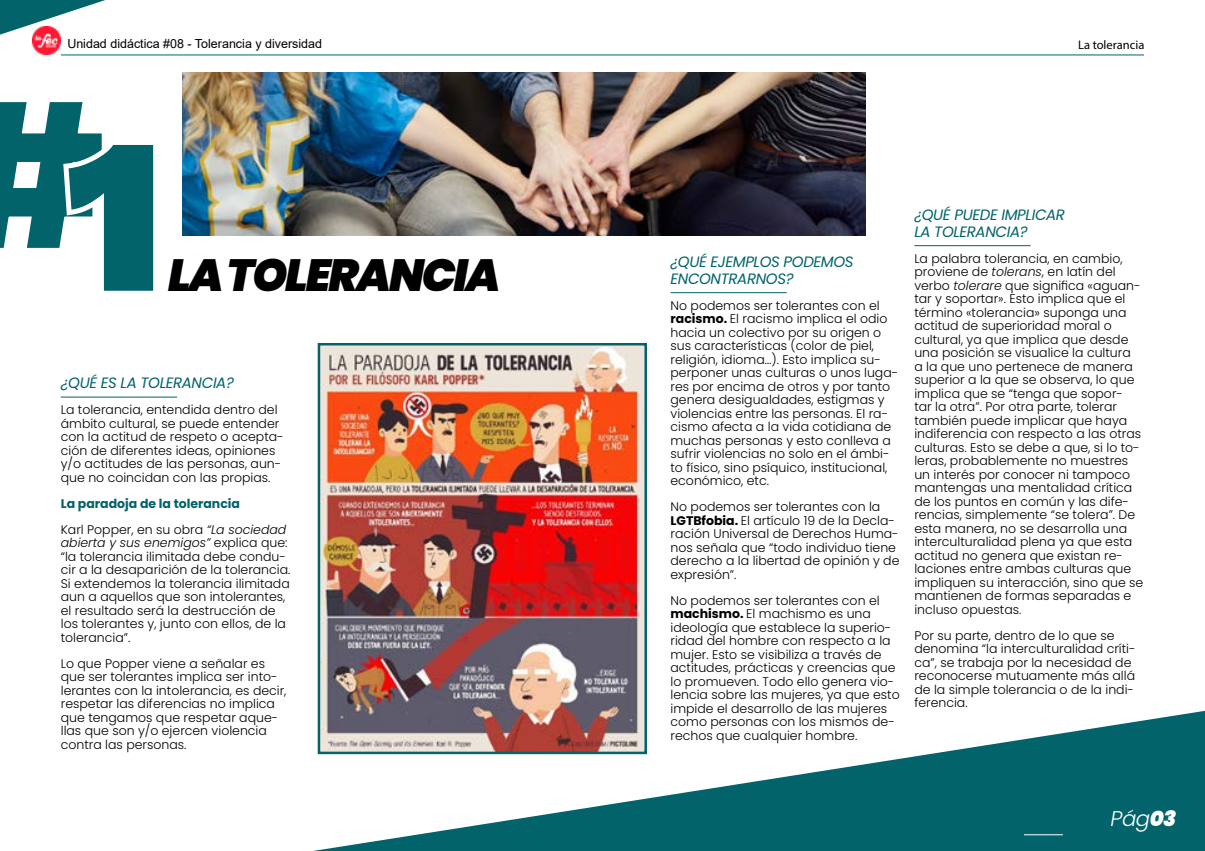
<style>
.page{position:relative;width:1205px;height:851px;background:#fff}
.page>*{position:absolute;margin:0;border:0;box-sizing:border-box;transform-origin:0 0}
.t1{font:900 220.75px "Work Sans";color:#02636b}
.t2{font:italic 900 45px "Poppins";letter-spacing:-.05em;color:#000}
.t3{font:italic 300 21.25px "Poppins";color:#fff}
.t4{font:italic 15px/16.1px "Poppins";letter-spacing:-.025em;color:#02636b}
.t5{font:300 12.5px/13.5px "Poppins";color:#000}
.t6{font:700 12.5px/26px "Poppins";color:#02636b}
.t7{font:12.5px "Arial";color:#000}
.t8{font:12.5px "Myriad Pro";color:#000}
.s1{color:#fff}
.s2{font-weight:300;color:#000}
.s3{font-weight:300;font-style:italic;color:#000}
.s4{font-style:italic}
.s5{font-weight:700}
.s6{font-weight:900}
</style>
<div class="page">
<svg style="left:317px;top:709px;width:888px;height:141px;fill:#02636b"></svg>
<img style="left:33px;top:39px;width:28px;height:16px">
<svg style="left:0;top:0;width:105px;height:39px"></svg>
<hr style="left:1024px;top:834px;width:39px;height:1px;background:#fff">
<hr style="left:61px;top:55px;width:1083px;height:1px;background:#02636b">
<hr style="left:61px;top:397px;width:116px;height:1px;background:#02636b">
<img style="left:321px;top:346px;width:323px;height:405px">
<div style="left:318px;top:343px;width:329px;height:411px;border:2px solid #02636b"></div>
<hr style="left:670px;top:292px;width:117px;height:1px;background:#02636b">
<hr style="left:914px;top:245px;width:116px;height:1px;background:#02636b">
<img style="left:183px;top:72px;width:682px;height:163px">
<p class="t7" style="left:67px;top:35px;width:256px">Unidad didáctica #08 - Tolerancia y diversidad</p>
<h1 class="t1" style="left:-51px;top:5px;width:218px">#<span class="s1">1</span></h1>
<h2 class="t2" style="left:168px;top:249px;width:334px">LA TOLERANCIA</h2>
<p class="t4" style="left:61px;top:375px;width:175px">¿QUÉ ES LA TOLERANCIA?</p>
<p class="t5" style="left:61px;top:403px;width:224px">La tolerancia, entendida dentro del ámbito cultural, se puede entender con la actitud de respeto o acepta&shy;ción de diferentes ideas, opiniones y/o actitudes de las personas, aun&shy;que no coincidan con las propias.</p>
<p class="t6" style="left:61px;top:490px;width:227px">La paradoja de la tolerancia<br><span class="s2">Karl Popper, en su obra</span> <span class="s3">“La sociedad</span></p>
<p class="t5" style="left:61px;top:536px;width:231px"><span class="s4">abierta y sus enemigos”</span> explica que: “la tolerancia ilimitada debe condu&shy;cir a la desaparición de la tolerancia.<br>Si extendemos la tolerancia ilimitada aun a aquellos que son intolerantes, el resultado será la destrucción de los tolerantes y, junto con ellos, de la tolerancia”.</p>
<p class="t5" style="left:61px;top:656px;width:227px">Lo que Popper viene a señalar es que ser tolerantes implica ser into&shy;lerantes con la intolerancia, es decir, respetar las diferencias no implica que tengamos que respetar aque&shy;llas que son y/o ejercen violencia contra las personas.</p>
<p class="t8" style="left:1078px;top:37px;width:68px">La tolerancia</p>
<p class="t4" style="left:670px;top:254px;width:185px">¿QUÉ EJEMPLOS PODEMOS<br>ENCONTRARNOS?</p>
<p class="t5" style="left:670px;top:298px;width:229px">No podemos ser tolerantes con el <span class="s5">racismo.</span> El racismo implica el odio hacia un colectivo por su origen o sus características (color de piel, religión, idioma…). Esto implica su&shy;perponer unas culturas o unos luga&shy;res por encima de otros y por tanto genera desigualdades, estigmas y violencias entre las personas. El ra&shy;cismo afecta a la vida cotidiana de muchas personas y esto conlleva a sufrir violencias no solo en el ámbi&shy;to físico, sino psíquico, institucional, económico, etc.</p>
<p class="t5" style="left:670px;top:500px;width:230px">No podemos ser tolerantes con la<br><span class="s5">LGTBfobia.</span> El artículo 19 de la Decla&shy;ración Universal de Derechos Huma&shy;nos señala que “todo individuo tiene derecho a la libertad de opinión y de expresión”.</p>
<p class="t5" style="left:670px;top:593px;width:231px">No podemos ser tolerantes con el <span class="s5">machismo.</span> El machismo es una ideología que establece la superio&shy;ridad del hombre con respecto a la mujer. Esto se visibiliza a través de actitudes, prácticas y creencias que lo promueven. Todo ello genera vio&shy;lencia sobre las mujeres, ya que esto impide el desarrollo de las mujeres como personas con los mismos de&shy;rechos que cualquier hombre.</p>
<p class="t4" style="left:914px;top:207px;width:152px">¿QUÉ PUEDE IMPLICAR<br>LA TOLERANCIA?</p>
<p class="t5" style="left:914px;top:251px;width:230px">La palabra tolerancia, en cambio, proviene de <span class="s4">tolerans</span>, en latín del verbo <span class="s4">tolerare</span> que significa «aguan&shy;tar y soportar». Esto implica que el término «tolerancia» suponga una actitud de superioridad moral o cultural, ya que implica que desde una posición se visualice la cultura<br>a la que uno pertenece de manera superior a la que se observa, lo que implica que se “tenga que sopor&shy;tar la otra”. Por otra parte, tolerar también puede implicar que haya indiferencia con respecto a las otras culturas. Esto se debe a que, si lo to&shy;leras, probablemente no muestres un interés por conocer ni tampoco mantengas una mentalidad crítica de los puntos en común y las dife&shy;rencias, simplemente “se tolera”. De esta manera, no se desarrolla una interculturalidad plena ya que esta actitud no genera que existan re&shy;laciones entre ambas culturas que impliquen su interacción, sino que se mantienen de formas separadas e incluso opuestas.</p>
<p class="t5" style="left:914px;top:628px;width:223px">Por su parte, dentro de lo que se denomina “la interculturalidad críti&shy;ca”, se trabaja por la necesidad de reconocerse mutuamente más allá de la simple tolerancia o de la indi&shy;ferencia.</p>
<h3 class="t3" style="left:1110px;top:805px;width:67px">Pág<span class="s6">03</span></h3>
</div>
